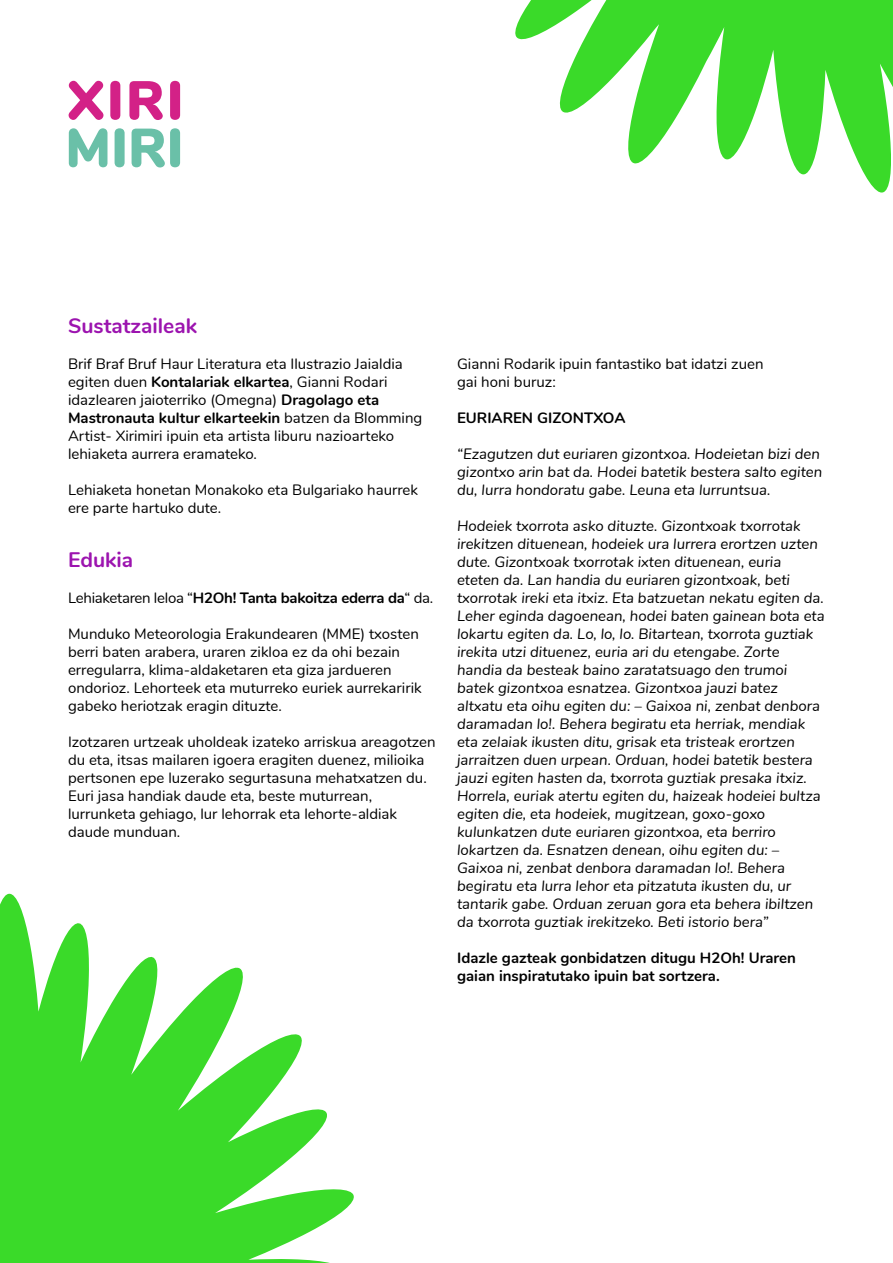
<style>
.page{position:relative;width:893px;height:1263px;background:#fff}
.page>*{position:absolute;margin:0;border:0;box-sizing:border-box;transform-origin:0 0}
.t1{font:900 54.45px "Nunito";color:#d32187}
.t2{font:900 54.45px "Nunito";color:#6ac0a8}
.t3{font:700 21px "Nunito";color:#9c14af}
.t4{font:italic 15px/18px "Nunito";color:#000}
.t5{font:15px/18px "Nunito";color:#000}
.t6{font:700 15px/18px "Nunito";color:#000}
.t7{font:700 15px "Nunito";letter-spacing:-.02em;color:#000}
.s1{font-weight:700}
.s2{font-weight:400}
</style>
<div class="page">
<svg style="left:0;top:893px;width:354px;height:370px;fill:#3ada29"></svg>
<svg style="left:515px;top:0;width:378px;height:193px;fill:#3ada29"></svg>
<h1 class="t1" style="left:67px;top:64px;width:118px">XIRI</h1>
<h1 class="t2" style="left:65px;top:112px;width:120px">MIRI</h1>
<h2 class="t3" style="left:68px;top:312px;width:130px">Sustatzaileak</h2>
<p class="t5" style="left:68px;top:355px;width:356px">Brif Braf Bruf Haur Literatura eta Ilustrazio Jaialdia egiten duen <span class="s1">Kontalariak elkartea</span>, Gianni Rodari idazlearen jaioterriko (Omegna) <span class="s1">Dragolago eta Mastronauta kultur elkarteekin</span> batzen da Blomming Artist- Xirimiri ipuin eta artista liburu nazioarteko lehiaketa aurrera eramateko.</p>
<p class="t5" style="left:68px;top:481px;width:351px">Lehiaketa honetan Monakoko eta Bulgariako haurrek ere parte hartuko dute.</p>
<h2 class="t3" style="left:68px;top:546px;width:67px">Edukia</h2>
<p class="t7" style="left:68px;top:588px;width:367px"><span class="s2">Lehiaketaren leloa “</span>H2Oh! Tanta bakoitza ederra da<span class="s2">“ da.</span></p>
<p class="t5" style="left:68px;top:625px;width:355px">Munduko Meteorologia Erakundearen (MME) txosten berri baten arabera, uraren zikloa ez da ohi bezain erregularra, klima-aldaketaren eta giza jardueren ondorioz. Lehorteek eta muturreko euriek aurrekaririk gabeko heriotzak eragin dituzte.</p>
<p class="t5" style="left:68px;top:733px;width:369px">Izotzaren urtzeak uholdeak izateko arriskua areagotzen du eta, itsas mailaren igoera eragiten duenez, milioika pertsonen epe luzerako segurtasuna mehatxatzen du.<br>Euri jasa handiak daude eta, beste muturrean, lurrunketa gehiago, lur lehorrak eta lehorte-aldiak daude munduan.</p>
<p class="t5" style="left:457px;top:355px;width:308px">Gianni Rodarik ipuin fantastiko bat idatzi zuen gai honi buruz:</p>
<p class="t6" style="left:457px;top:409px;width:170px">EURIAREN GIZONTXOA</p>
<p class="t4" style="left:457px;top:445px;width:367px">“Ezagutzen dut euriaren gizontxoa. Hodeietan bizi den gizontxo arin bat da. Hodei batetik bestera salto egiten du, lurra hondoratu gabe. Leuna eta lurruntsua.</p>
<p class="t4" style="left:457px;top:517px;width:369px">Hodeiek txorrota asko dituzte. Gizontxoak txorrotak irekitzen dituenean, hodeiek ura lurrera erortzen uzten dute. Gizontxoak txorrotak ixten dituenean, euria eteten da. Lan handia du euriaren gizontxoak, beti txorrotak ireki eta itxiz. Eta batzuetan nekatu egiten da.<br>Leher eginda dagoenean, hodei baten gainean bota eta lokartu egiten da. Lo, lo, lo. Bitartean, txorrota guztiak irekita utzi dituenez, euria ari du etengabe. Zorte handia da besteak baino zaratatsuago den trumoi batek gizontxoa esnatzea. Gizontxoa jauzi batez altxatu eta oihu egiten du: – Gaixoa ni, zenbat denbora daramadan lo!. Behera begiratu eta herriak, mendiak eta zelaiak ikusten ditu, grisak eta tristeak erortzen jarraitzen duen urpean. Orduan, hodei batetik bestera jauzi egiten hasten da, txorrota guztiak presaka itxiz.<br>Horrela, euriak atertu egiten du, haizeak hodeiei bultza egiten die, eta hodeiek, mugitzean, goxo-goxo kulunkatzen dute euriaren gizontxoa, eta berriro lokartzen da. Esnatzen denean, oihu egiten du: – Gaixoa ni, zenbat denbora daramadan lo!. Behera begiratu eta lurra lehor eta pitzatuta ikusten du, ur tantarik gabe. Orduan zeruan gora eta behera ibiltzen da txorrota guztiak irekitzeko. Beti istorio bera”</p>
<p class="t6" style="left:457px;top:949px;width:340px">Idazle gazteak gonbidatzen ditugu H2Oh! Uraren gaian inspiratutako ipuin bat sortzera.</p>
</div>
